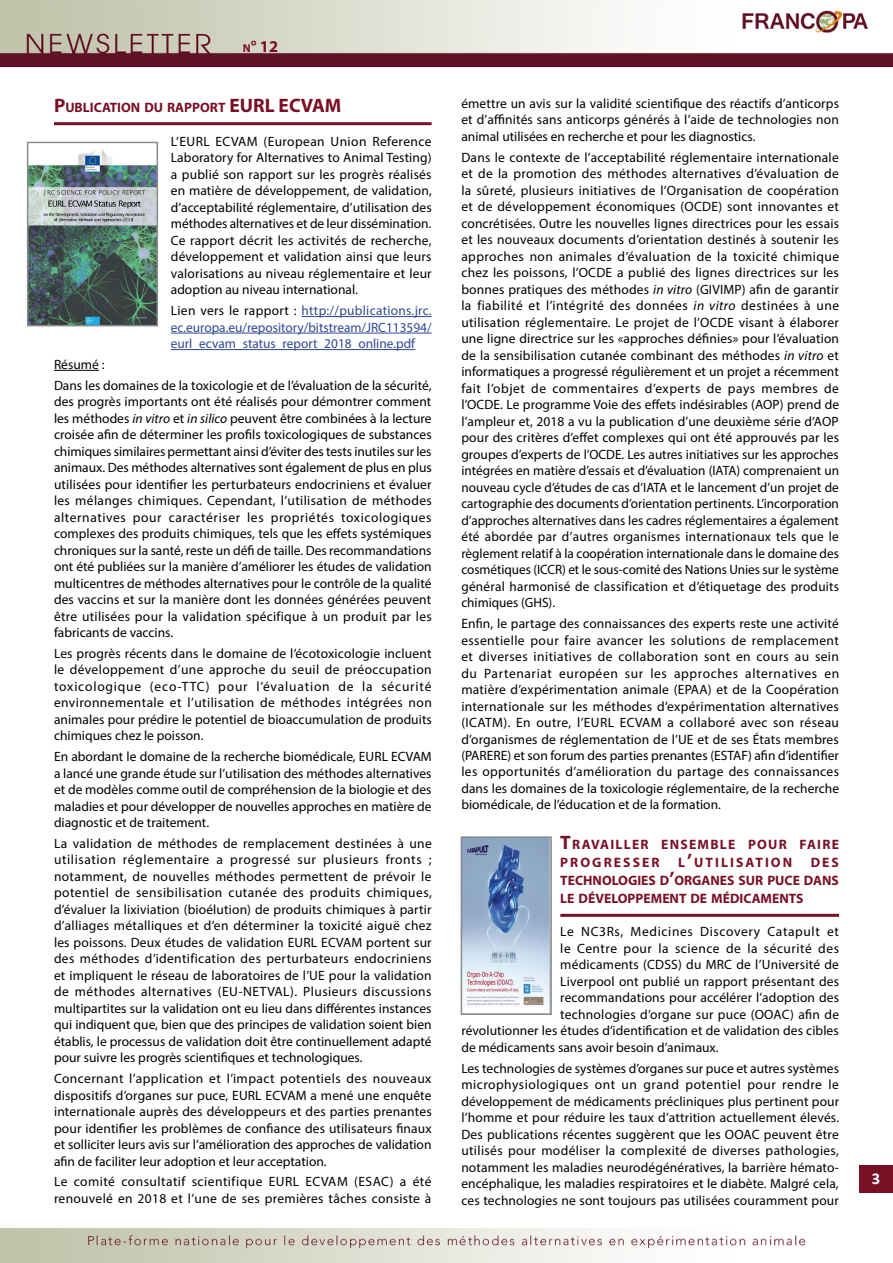
<style>
.page{position:relative;width:893px;height:1263px;background:#fff}
.page>*{position:absolute;margin:0;border:0;box-sizing:border-box;transform-origin:0 0}
.t1{font:700 16.5px "Myriad Pro";color:#791126}
.t2{font:700 16.5px "Calibri";color:#fff}
.t3{font:700 13.65px "Myriad Pro";color:#791126}
.t4{font:700 13.65px "Myriad Pro";letter-spacing:.15em;color:#791126}
.t5{font:13.5px/16.5px "Myriad Pro";letter-spacing:.005em;color:#000;text-align:justify}
.t6{font:13.5px/16.5px "Myriad Pro";color:#2f4895;text-align:justify}
.t7{font:13.5px/16.5px "Myriad Pro";letter-spacing:.025em;color:#000}
.t8{font:13.5px "Myriad Pro";letter-spacing:.045em;color:#000}
.t9{font:13.5px "Myriad Pro";letter-spacing:.04em;color:#000}
.s1{font-size:11.55px}
.s2{font-size:19.5px}
.s3{color:#000}
.s4{font-style:italic}
</style>
<div class="page">
<img style="left:0;top:0;width:893px;height:1263px">
<div style="left:859px;top:1165px;width:34px;height:27px;background:#791126"></div>
<hr style="left:54px;top:122px;width:378px;height:3px;background:#791126">
<hr style="left:302px;top:316px;width:130px;height:1px;background:#2f4895">
<hr style="left:171px;top:333px;width:261px;height:1px;background:#2f4895">
<hr style="left:171px;top:349px;width:244px;height:1px;background:#2f4895">
<hr style="left:54px;top:370px;width:45px;height:1px;background:#000">
<hr style="left:560px;top:914px;width:279px;height:3px;background:#791126">
<img style="left:30px;top:145px;width:125px;height:178px">
<div style="left:27px;top:142px;width:131px;height:184px;border:2px solid #8b8c8e"></div>
<img style="left:464px;top:839px;width:85px;height:173px">
<div style="left:461px;top:836px;width:91px;height:179px;border:2px solid #8b8c8e"></div>
<p class="t1" style="left:243px;top:35px;width:37px"><span class="s1">N</span>° 12</p>
<p class="t3" style="left:54px;top:99px;width:287px"><span class="s2">P</span>UBLICATION DU RAPPORT <span class="s2">EURL ECVAM</span></p>
<p class="t5" style="left:171px;top:133px;width:262px">L’EURL ECVAM (European Union Reference Laboratory for Alternatives to Animal Testing) a publié son rapport sur les progrès réalisés en matière de développement, de validation, d’acceptabilité réglementaire, d’utilisation des méthodes alternatives et de leur dissémination.<br>Ce rapport décrit les activités de recherche, développement et validation ainsi que leurs valorisations au niveau réglementaire et leur adoption au niveau international.</p>
<p class="t6" style="left:171px;top:302px;width:262px"><span class="s3">Lien vers le rapport :</span> http://publications.jrc. ec.europa.eu/repository/bitstream/JRC113594/ eurl_ecvam_status_report_2018_online.pdf</p>
<p class="t5" style="left:54px;top:354px;width:379px;line-height:20.7px">Résumé :<br>Dans les domaines de la toxicologie et de l’évaluation de la sécurité,</p>
<p class="t5" style="left:54px;top:393px;width:379px">des progrès importants ont été réalisés pour démontrer comment les méthodes <span class="s4">in vitro</span> et <span class="s4">in silico</span> peuvent être combinées à la lecture croisée afin de déterminer les profils toxicologiques de substances chimiques similaires permettant ainsi d’éviter des tests inutiles sur les animaux. Des méthodes alternatives sont également de plus en plus utilisées pour identifier les perturbateurs endocriniens et évaluer les mélanges chimiques. Cependant, l’utilisation de méthodes alternatives pour caractériser les propriétés toxicologiques complexes des produits chimiques, tels que les effets systémiques chroniques sur la santé, reste un défi de taille. Des recommandations ont été publiées sur la manière d’améliorer les études de validation multicentres de méthodes alternatives pour le contrôle de la qualité des vaccins et sur la manière dont les données générées peuvent être utilisées pour la validation spécifique à un produit par les fabricants de vaccins.</p>
<p class="t5" style="left:54px;top:645px;width:379px">Les progrès récents dans le domaine de l’écotoxicologie incluent le développement d’une approche du seuil de préoccupation toxicologique (eco-TTC) pour l’évaluation de la sécurité environnementale et l’utilisation de méthodes intégrées non animales pour prédire le potentiel de bioaccumulation de produits chimiques chez le poisson.</p>
<p class="t5" style="left:54px;top:748px;width:379px">En abordant le domaine de la recherche biomédicale, EURL ECVAM a lancé une grande étude sur l’utilisation des méthodes alternatives et de modèles comme outil de compréhension de la biologie et des maladies et pour développer de nouvelles approches en matière de diagnostic et de traitement.</p>
<p class="t5" style="left:54px;top:835px;width:379px">La validation de méthodes de remplacement destinées à une utilisation réglementaire a progressé sur plusieurs fronts ; notamment, de nouvelles méthodes permettent de prévoir le potentiel de sensibilisation cutanée des produits chimiques, d’évaluer la lixiviation (bioélution) de produits chimiques à partir d’alliages métalliques et d’en déterminer la toxicité aiguë chez les poissons. Deux études de validation EURL ECVAM portent sur des méthodes d’identification des perturbateurs endocriniens et impliquent le réseau de laboratoires de l’UE pour la validation de méthodes alternatives (EU-NETVAL). Plusieurs discussions multipartites sur la validation ont eu lieu dans différentes instances qui indiquent que, bien que des principes de validation soient bien établis, le processus de validation doit être continuellement adapté pour suivre les progrès scientifiques et technologiques.</p>
<p class="t5" style="left:54px;top:1070px;width:379px">Concernant l’application et l’impact potentiels des nouveaux dispositifs d’organes sur puce, EURL ECVAM a mené une enquête internationale auprès des développeurs et des parties prenantes pour identifier les problèmes de confiance des utilisateurs finaux et solliciter leurs avis sur l’amélioration des approches de validation afin de faciliter leur adoption et leur acceptation.</p>
<p class="t7" style="left:54px;top:1173px;width:379px">Le comité consultatif scientifique EURL ECVAM (ESAC) a été renouvelé en 2018 et l’une de ses premières tâches consiste à</p>
<p class="t5" style="left:461px;top:95px;width:379px">émettre un avis sur la validité scientifique des réactifs d’anticorps et d’affinités sans anticorps générés à l’aide de technologies non animal utilisées en recherche et pour les diagnostics.</p>
<p class="t5" style="left:461px;top:149px;width:379px">Dans le contexte de l’acceptabilité réglementaire internationale et de la promotion des méthodes alternatives d’évaluation de la sûreté, plusieurs initiatives de l’Organisation de coopération et de développement économiques (OCDE) sont innovantes et concrétisées. Outre les nouvelles lignes directrices pour les essais et les nouveaux documents d’orientation destinés à soutenir les approches non animales d’évaluation de la toxicité chimique chez les poissons, l’OCDE a publié des lignes directrices sur les bonnes pratiques des méthodes <span class="s4">in vitro</span> (GIVIMP) afin de garantir la fiabilité et l’intégrité des données <span class="s4">in vitro</span> destinées à une utilisation réglementaire. Le projet de l’OCDE visant à élaborer une ligne directrice sur les «approches définies» pour l’évaluation de la sensibilisation cutanée combinant des méthodes <span class="s4">in vitro</span> et informatiques a progressé régulièrement et un projet a récemment fait l’objet de commentaires d’experts de pays membres de l’OCDE. Le programme Voie des effets indésirables (AOP) prend de l’ampleur et, 2018 a vu la publication d’une deuxième série d’AOP pour des critères d’effet complexes qui ont été approuvés par les groupes d’experts de l’OCDE. Les autres initiatives sur les approches intégrées en matière d’essais et d’évaluation (IATA) comprenaient un nouveau cycle d’études de cas d’IATA et le lancement d’un projet de cartographie des documents d’orientation pertinents. L’incorporation d’approches alternatives dans les cadres réglementaires a également été abordée par d’autres organismes internationaux tels que le règlement relatif à la coopération internationale dans le domaine des cosmétiques (ICCR) et le sous-comité des Nations Unies sur le système général harmonisé de classification et d’étiquetage des produits chimiques (GHS).</p>
<p class="t5" style="left:461px;top:615px;width:379px">Enfin, le partage des connaissances des experts reste une activité essentielle pour faire avancer les solutions de remplacement et diverses initiatives de collaboration sont en cours au sein du Partenariat européen sur les approches alternatives en matière d’expérimentation animale (EPAA) et de la Coopération internationale sur les méthodes d’expérimentation alternatives (ICATM). En outre, l’EURL ECVAM a collaboré avec son réseau d’organismes de réglementation de l’UE et de ses États membres (PARERE) et son forum des parties prenantes (ESTAF) afin d’identifier les opportunités d’amélioration du partage des connaissances dans les domaines de la toxicologie réglementaire, de la recherche biomédicale, de l’éducation et de la formation.</p>
<p class="t3" style="left:560px;top:835px;width:65px"><span class="s2">T</span>RAVAILLER</p>
<p class="t3" style="left:661px;top:835px;width:67px">ENSEMBLE</p>
<p class="t3" style="left:748px;top:835px;width:30px">POUR</p>
<p class="t3" style="left:799px;top:835px;width:32px">FAIRE</p>
<p class="t3" style="left:560px;top:853px;width:91px">PROGRE SSER</p>
<p class="t4" style="left:678px;top:853px;width:114px">L<span class="s2">’</span>UTILISATION</p>
<p class="t3" style="left:811px;top:853px;width:30px">DES</p>
<p class="t3" style="left:560px;top:871px;width:151px">TECHNOLOGIES D<span class="s2">’</span>ORGANE</p>
<p class="t3" style="left:727px;top:871px;width:57px">S SUR PUCE</p>
<p class="t3" style="left:804px;top:871px;width:37px">DAN S</p>
<p class="t3" style="left:560px;top:889px;width:245px">LE DÉVELOPPEMENT DE MÉDICAMENTS</p>
<p class="t8" style="left:560px;top:923px;width:280px">Le NC3Rs, Medicines Discovery Catapult et</p>
<p class="t9" style="left:560px;top:940px;width:280px">le Centre pour la science de la sécurité des</p>
<p class="t5" style="left:560px;top:956px;width:280px">médicaments (CDSS) du MRC de l’Université de</p>
<p class="t5" style="left:560px;top:973px;width:280px">Liverpool ont publié un rapport présentant des</p>
<p class="t5" style="left:560px;top:989px;width:280px">recommandations pour accélérer l’adoption des</p>
<p class="t5" style="left:560px;top:1006px;width:280px">technologies d’organe sur puce (OOAC) afin de</p>
<p class="t5" style="left:461px;top:1022px;width:379px">révolutionner les études d’identification et de validation des cibles</p>
<p class="t5" style="left:461px;top:1039px;width:259px">de médicaments sans avoir besoin d’animaux.</p>
<p class="t5" style="left:461px;top:1059px;width:379px">Les technologies de systèmes d’organes sur puce et autres systèmes microphysiologiques ont un grand potentiel pour rendre le développement de médicaments précliniques plus pertinent pour l’homme et pour réduire les taux d’attrition actuellement élevés.<br>Des publications récentes suggèrent que les OOAC peuvent être utilisés pour modéliser la complexité de diverses pathologies, notamment les maladies neurodégénératives, la barrière hémato&shy;encéphalique, les maladies respiratoires et le diabète. Malgré cela, ces technologies ne sont toujours pas utilisées couramment pour</p>
<p class="t2" style="left:872px;top:1167px;width:10px">3</p>
</div>
